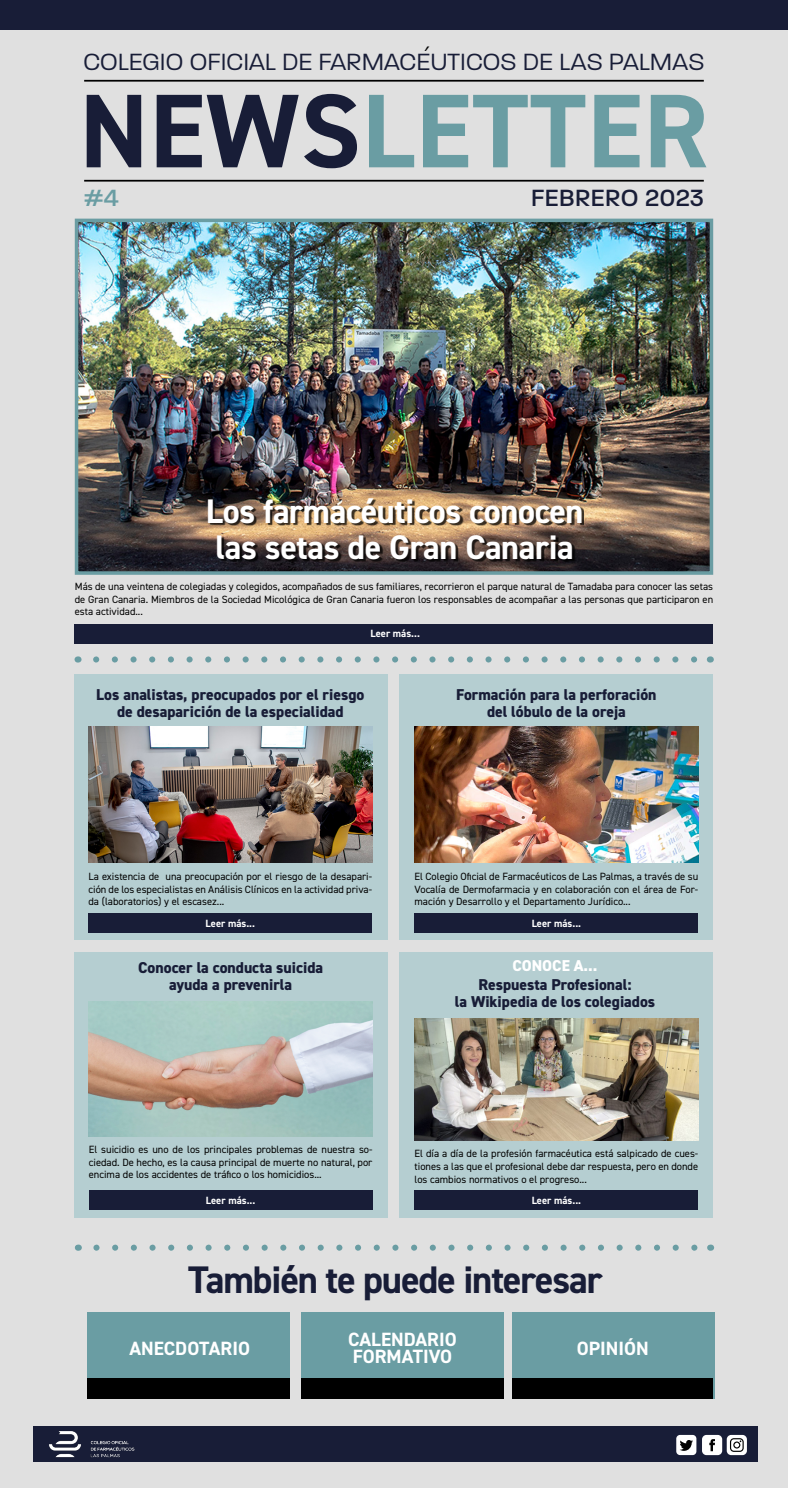
<style>
.page{position:relative;width:788px;height:1488px;background:#e0e0e0}
.page>*{position:absolute;margin:0;border:0;box-sizing:border-box;transform-origin:0 0}
.fechas_cat_y_etiq{font:700 105px "DIN2014";letter-spacing:.01em;color:#6a9da3}
.t1{font:700 38.5px "DIN2014";letter-spacing:-.03em;color:#181d37}
.t2{font:700 34.12px "DIN2014";letter-spacing:-.01em;color:#fff}
.t3{font:26.25px "Avant Garde IT Cby BT";color:#000}
.fechas_cat_y_etiq-2{font:300 25.38px "Paralucent";letter-spacing:.015em;color:#181d37}
.fechas_cat_y_etiq-3{font:500 25.38px "Paralucent";letter-spacing:.015em;color:#181d37}
.fechas_cat_y_etiq-4{font:500 25.38px "Paralucent";color:#6a9da3}
.t4{font:700 19.25px "DIN2014";color:#fff}
.t5{font:800 15.75px/16.6px "DIN2014";color:#181d37;text-align:center}
.t6{font:800 15.75px "DIN2014";color:#fff}
.t7{font:10.5px/12.6px "DIN2014";color:#000;text-align:justify}
.t8{font:700 10.5px "DIN2014";color:#fff}
.s1{color:#181d37}
</style>
<div class="page">
<img style="left:80px;top:224px;width:628px;height:346px">
<div style="left:75px;top:219px;width:638px;height:356px;border:4px solid #6a9da3"></div>
<hr style="left:84px;top:180px;width:619px;height:2px;background:#000">
<hr style="left:84px;top:80px;width:619px;height:2px;background:#000">
<div style="left:209px;top:500px;width:375px;height:62px;background:#000;opacity:.75"></div>
<div style="left:75px;top:624px;width:638px;height:19px;background:#181d37"></div>
<svg style="left:96px;top:656px;width:602px;height:6px"></svg>
<div style="left:0;top:0;width:788px;height:30px;background:#181d37"></div>
<div style="left:74px;top:952px;width:313px;height:265px;background:#b5ced1"></div>
<div style="left:399px;top:674px;width:314px;height:266px;background:#b5ced1"></div>
<img style="left:414px;top:726px;width:284px;height:137px">
<div style="left:414px;top:913px;width:284px;height:19px;background:#181d37"></div>
<div style="left:74px;top:674px;width:313px;height:266px;background:#b5ced1"></div>
<div style="left:88px;top:913px;width:284px;height:19px;background:#181d37"></div>
<img style="left:88px;top:726px;width:284px;height:137px">
<div style="left:89px;top:1190px;width:283px;height:19px;background:#181d37"></div>
<img style="left:89px;top:1001px;width:283px;height:136px">
<svg style="left:96px;top:1244px;width:602px;height:6px"></svg>
<div style="left:33px;top:1426px;width:724px;height:35px;background:#181d37"></div>
<div style="left:726px;top:1434px;width:20px;height:21px;background:linear-gradient(to right,#fefefe,#fff);border-radius:4px"></div>
<svg style="left:730px;top:1438px;width:13px;height:13px"></svg>
<div style="left:702px;top:1434px;width:20px;height:21px;background:#fff;border-radius:4px"></div>
<svg style="left:709px;top:1439px;width:6px;height:12px"></svg>
<svg style="left:676px;top:1434px;width:20px;height:21px"></svg>
<img style="left:49px;top:1431px;width:86px;height:27px">
<div style="left:87px;top:1312px;width:202px;height:86px;background:#6a9da3"></div>
<div style="left:301px;top:1312px;width:202px;height:86px;background:#6a9da3"></div>
<div style="left:512px;top:1312px;width:202px;height:86px;background:#6a9da3"></div>
<div style="left:87px;top:1378px;width:202px;height:20px;background:#000"></div>
<div style="left:301px;top:1378px;width:202px;height:20px;background:#000"></div>
<div style="left:512px;top:1378px;width:200px;height:20px;background:#000"></div>
<div style="left:399px;top:952px;width:314px;height:265px;background:#b5ced1"></div>
<img style="left:414px;top:1018px;width:284px;height:122px">
<div style="left:414px;top:1190px;width:284px;height:19px;background:#181d37"></div>
<p class="t3" style="left:419px;top:42px;width:15px">´</p>
<p class="fechas_cat_y_etiq-2" style="left:83px;top:48px;width:622px">COLEGIO OFICIAL DE FARMACEUTICOS DE LAS PALMAS</p>
<p class="fechas_cat_y_etiq" style="left:79px;top:61px;width:630px"><span class="s1">NEWS</span>LETTER</p>
<p class="fechas_cat_y_etiq-4" style="left:84px;top:183px;width:36px">#4</p>
<p class="fechas_cat_y_etiq-3" style="left:531px;top:183px;width:174px">FEBRERO 2023</p>
<p class="t2" style="left:206px;top:489px;width:379px">Los farmacéuticos conocen</p>
<p class="t2" style="left:215px;top:525px;width:360px">las setas de Gran Canaria</p>
<p class="t7" style="left:75px;top:580px;width:640px">Más de una veintena de colegiadas y colegidos, acompañados de sus familiares, recorrieron el parque natural de Tamadaba para conocer las setas de Gran Canaria. Miembros de la Sociedad Micológica de Gran Canaria fueron los responsables de acompañar a las personas que participaron en esta actividad...</p>
<p class="t8" style="left:370px;top:627px;width:51px">Leer más...</p>
<p class="t5" style="left:96px;top:686px;width:269px">Los analistas, preocupados por el riesgo de desaparición de la especialidad</p>
<p class="t5" style="left:456px;top:686px;width:202px">Formación para la perforación</p>
<p class="t5" style="left:487px;top:703px;width:140px">del lóbulo de la oreja</p>
<p class="t7" style="left:88px;top:870px;width:285px">La existencia de una preocupación por el riesgo de la desapari&shy;ción de los especialistas en Análisis Clínicos en la actividad priva&shy;da (laboratorios) y el escasez...</p>
<p class="t8" style="left:205px;top:916px;width:51px">Leer más...</p>
<p class="t5" style="left:138px;top:959px;width:186px">Conocer la conducta suicida</p>
<p class="t5" style="left:169px;top:976px;width:124px">ayuda a prevenirla</p>
<p class="t7" style="left:414px;top:870px;width:285px">El Colegio Oficial de Farmacéuticos de Las Palmas, a través de su Vocalía de Dermofarmacia y en colaboración con el área de For&shy;mación y Desarrollo y el Departamento Jurídico...</p>
<p class="t8" style="left:531px;top:916px;width:51px">Leer más...</p>
<p class="t6" style="left:512px;top:955px;width:87px">CONOCE A...</p>
<p class="t5" style="left:478px;top:976px;width:154px">Respuesta Profesional:</p>
<p class="t5" style="left:455px;top:993px;width:202px">la Wikipedia de los colegiados</p>
<p class="t7" style="left:89px;top:1142px;width:285px">El suicidio es uno de los principales problemas de nuestra so&shy;ciedad. De hecho, es la causa principal de muerte no natural, por encima de los accidentes de tráfico o los homicidios...</p>
<p class="t8" style="left:206px;top:1193px;width:51px">Leer más...</p>
<p class="t7" style="left:414px;top:1147px;width:285px">El día a día de la profesión farmacéutica está salpicado de cues&shy;tiones a las que el profesional debe dar respuesta, pero en donde los cambios normativos o el progreso...</p>
<p class="t8" style="left:531px;top:1193px;width:51px">Leer más...</p>
<p class="t1" style="left:188px;top:1253px;width:416px">También te puede interesar</p>
<p class="t4" style="left:129px;top:1335px;width:122px">ANECDOTARIO</p>
<p class="t4" style="left:348px;top:1326px;width:110px">CALENDARIO</p>
<p class="t4" style="left:353px;top:1344px;width:101px">FORMATIVO</p>
<p class="t4" style="left:576px;top:1335px;width:73px">OPINIÓN</p>
</div>
